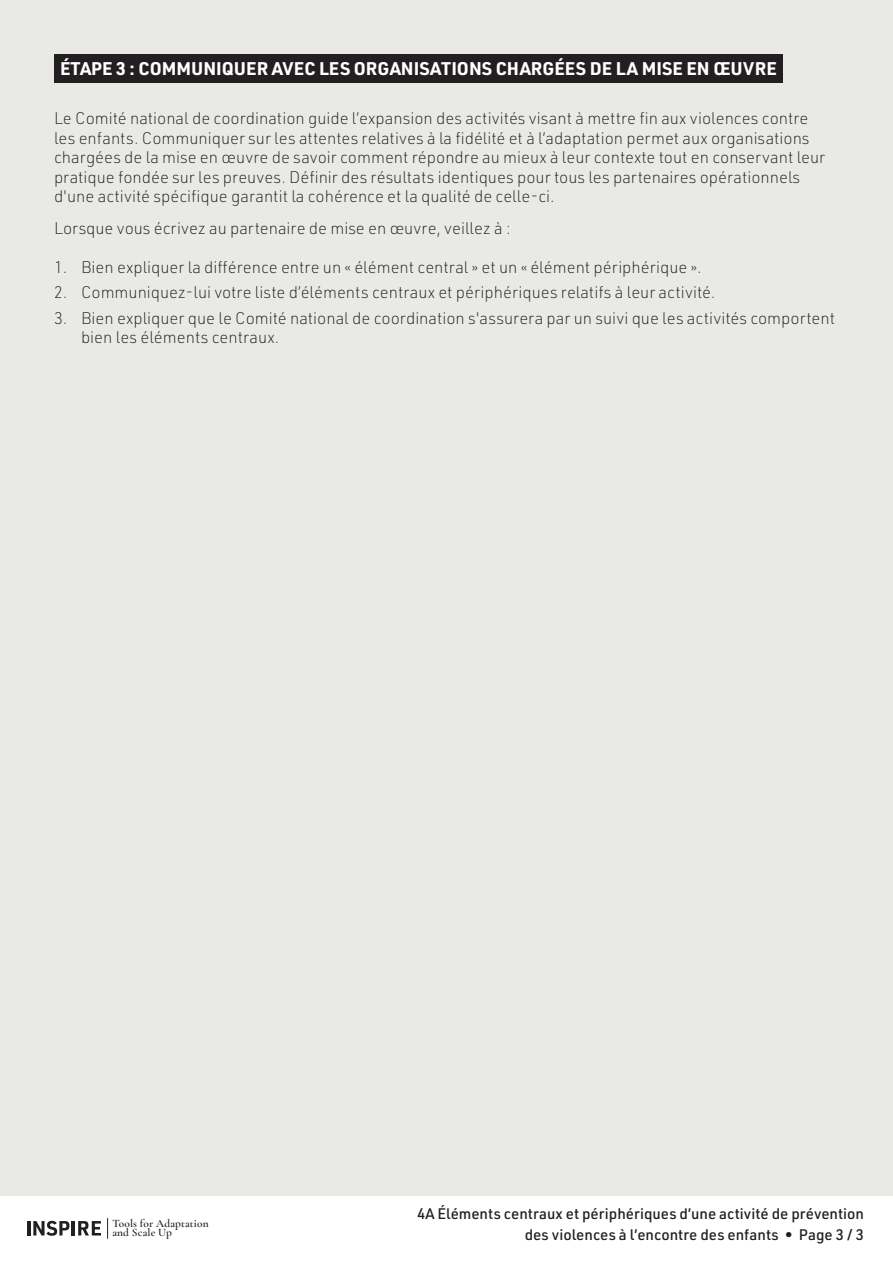
<style>
.page{position:relative;width:893px;height:1263px;background:#fff}
.page>*{position:absolute;margin:0;border:0;box-sizing:border-box;transform-origin:0 0}
.T_Steps{font:700 18px "URWDIN";color:#fff}
.T_Instruction_Body{font:200 16.5px/19.5px "URWDIN";color:#231f20}
.T_Footer_tool_name{font:500 15px/21px "URWDIN";color:#231f20;text-align:right}
.t1{font:600 11.4px/9.6px "Cormorant Garamond";letter-spacing:.01em;color:#231f20}
</style>
<div class="page">
<hr style="left:27px;top:1221px;width:3px;height:14px;background:#231f20">
<svg style="left:33px;top:1221px;width:36px;height:15px"></svg>
<hr style="left:72px;top:1221px;width:3px;height:14px;background:#231f20">
<svg style="left:78px;top:1221px;width:23px;height:14px"></svg>
<svg style="left:107px;top:1218px;width:1px;height:21px"></svg>
<div style="left:0;top:0;width:893px;height:1195px;background:#e9eae6"></div>
<div style="left:54px;top:54px;width:729px;height:28px;background:#231f20"></div>
<p class="T_Steps" style="left:60px;top:56px;width:718px">ÉTAPE 3 : COMMUNIQUER AVEC LES ORGANISATIONS CHARGÉES DE LA MISE EN ŒUVRE</p>
<p class="T_Instruction_Body" style="left:54px;top:108px;width:773px">Le Comité national de coordination guide l’expansion des activités visant à mettre fin aux violences contre les enfants. Communiquer sur les attentes relatives à la fidélité et à l’adaptation permet aux organisations chargées de la mise en œuvre de savoir comment répondre au mieux à leur contexte tout en conservant leur pratique fondée sur les preuves. Définir des résultats identiques pour tous les partenaires opérationnels d'une activité spécifique garantit la cohérence et la qualité de celle-ci.</p>
<p class="T_Instruction_Body" style="left:54px;top:218px;width:458px">Lorsque vous écrivez au partenaire de mise en œuvre, veillez à :</p>
<p class="T_Instruction_Body" style="left:54px;top:257px;width:649px">1. Bien expliquer la différence entre un « élément central » et un « élément périphérique ».</p>
<p class="T_Instruction_Body" style="left:54px;top:282px;width:663px">2. Communiquez-lui votre liste d’éléments centraux et périphériques relatifs à leur activité.</p>
<p class="T_Instruction_Body" style="left:81px;top:308px;width:756px;text-indent:-27px">3. Bien expliquer que le Comité national de coordination s'assurera par un suivi que les activités comportent bien les éléments centraux.</p>
<p class="t1" style="left:112px;top:1218px;width:98px">Tools for Adaptation</p>
<p class="t1" style="left:112px;top:1218px;width:61px">Guide to and Scale Up</p>
<p class="T_Footer_tool_name" style="left:417px;top:1202px;width:448px">4A Éléments centraux et périphériques d’une activité de prévention des violences à l’encontre des enfants • Page 3 / 3</p>
</div>
